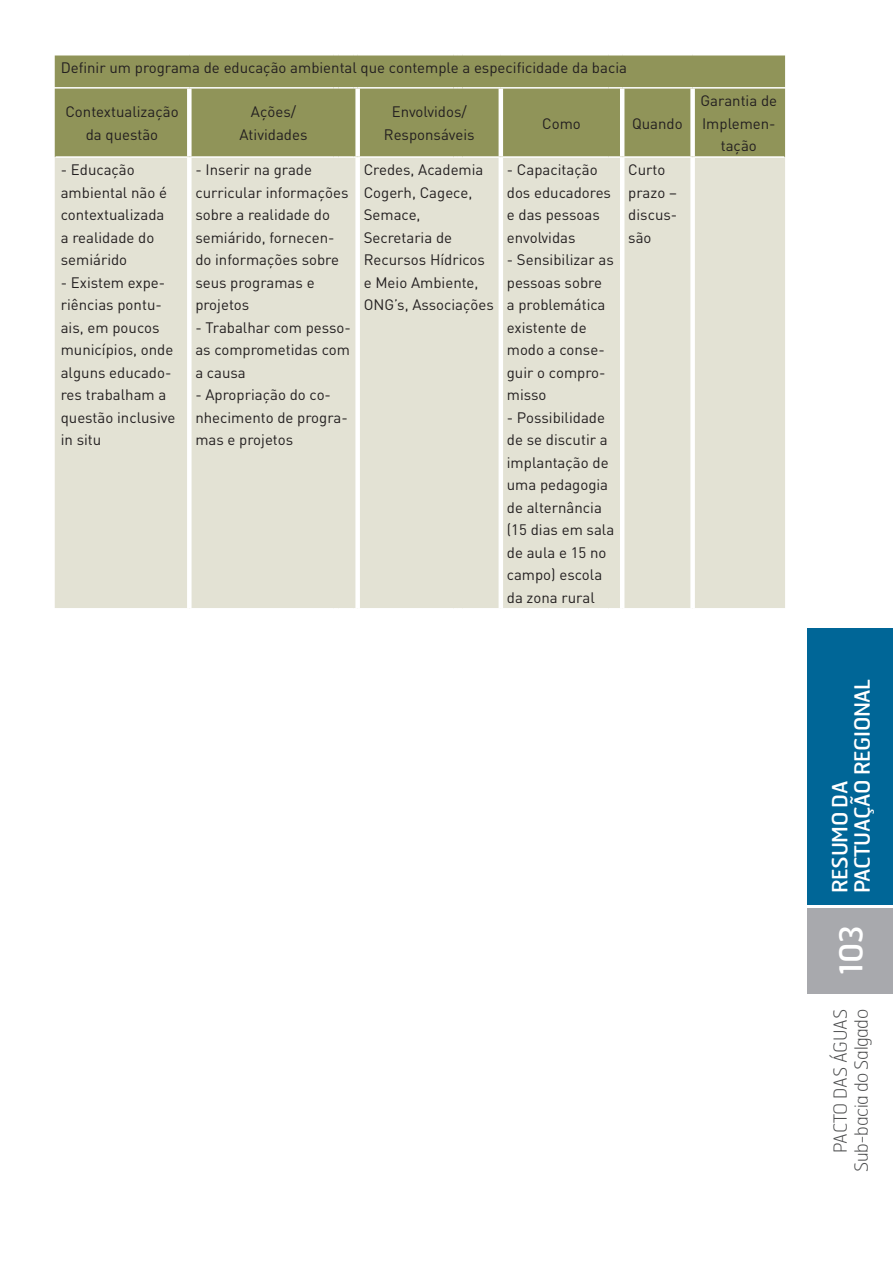
<style>
.page{position:relative;width:893px;height:1263px;background:#fff}
.page>*{position:absolute;margin:0;border:0;box-sizing:border-box;transform-origin:0 0}
.t1{font:21px/22.5px "Hermes";letter-spacing:-.02em;color:#fff}
.t2{font:100 18px/21px "Hermes";letter-spacing:-.02em;color:#4b4c4d}
.t3{font:15px/22.5px "DIN";color:#231f20}
</style>
<div class="page">
<div style="left:55px;top:55px;width:730px;height:102px;background:#909459"></div>
<div style="left:55px;top:157px;width:730px;height:451px;background:#e3e2d4"></div>
<div style="left:187px;top:89px;width:5px;height:67px;background:#fff"></div>
<div style="left:355px;top:89px;width:5px;height:67px;background:#fff"></div>
<hr style="left:499px;top:89px;width:4px;height:67px;background:#fff">
<hr style="left:620px;top:89px;width:4px;height:67px;background:#fff">
<div style="left:690px;top:89px;width:5px;height:67px;background:#fff"></div>
<div style="left:187px;top:158px;width:5px;height:450px;background:#fff"></div>
<div style="left:355px;top:158px;width:5px;height:450px;background:#fff"></div>
<hr style="left:499px;top:158px;width:4px;height:450px;background:#fff">
<hr style="left:620px;top:158px;width:4px;height:450px;background:#fff">
<div style="left:690px;top:158px;width:5px;height:450px;background:#fff"></div>
<hr style="left:56px;top:156px;width:133px;height:2px;background:#fff">
<hr style="left:189px;top:156px;width:145px;height:2px;background:#fff">
<svg style="left:334px;top:156px;width:24px;height:2px"></svg>
<hr style="left:358px;top:156px;width:95px;height:2px;background:#fff">
<svg style="left:453px;top:156px;width:9px;height:2px"></svg>
<hr style="left:462px;top:156px;width:39px;height:2px;background:#fff">
<hr style="left:501px;top:156px;width:108px;height:2px;background:#fff">
<svg style="left:609px;top:156px;width:13px;height:2px"></svg>
<hr style="left:622px;top:156px;width:71px;height:2px;background:#fff">
<hr style="left:693px;top:156px;width:91px;height:2px;background:#fff">
<hr style="left:54px;top:87px;width:135px;height:2px;background:#fff">
<hr style="left:189px;top:87px;width:145px;height:2px;background:#fff">
<svg style="left:334px;top:87px;width:24px;height:2px"></svg>
<hr style="left:358px;top:87px;width:95px;height:2px;background:#fff">
<svg style="left:453px;top:87px;width:9px;height:2px"></svg>
<hr style="left:462px;top:87px;width:39px;height:2px;background:#fff">
<hr style="left:501px;top:87px;width:108px;height:2px;background:#fff">
<svg style="left:609px;top:87px;width:13px;height:2px"></svg>
<hr style="left:622px;top:87px;width:71px;height:2px;background:#fff">
<hr style="left:693px;top:87px;width:93px;height:2px;background:#fff">
<div style="left:807px;top:628px;width:86px;height:277px;background:#006697"></div>
<div style="left:807px;top:908px;width:86px;height:85px;background:#a8a9ad"></div>
<p class="t3" style="left:61px;top:56px;width:568px">Definir um programa de educação ambiental que contemple a especificidade da bacia</p>
<p class="t3" style="left:65px;top:100px;width:115px;text-align:center">Contextualização da questão</p>
<p class="t3" style="left:239px;top:100px;width:70px;text-align:center">Ações/<br>Atividades</p>
<p class="t3" style="left:384px;top:100px;width:92px;text-align:center">Envolvidos/<br>Responsáveis</p>
<p class="t3" style="left:542px;top:112px;width:40px">Como</p>
<p class="t3" style="left:632px;top:112px;width:52px">Quando</p>
<p class="t3" style="left:61px;top:158px;width:108px">- Educação ambiental não é contextualizada a realidade do semiárido</p>
<p class="t3" style="left:61px;top:271px;width:116px">- Existem expe&shy;riências pontu&shy;ais, em poucos municípios, onde alguns educado&shy;res trabalham a questão inclusive in situ</p>
<p class="t3" style="left:195px;top:158px;width:155px">- Inserir na grade curricular informações sobre a realidade do semiárido, fornecen&shy;do informações sobre seus programas e projetos</p>
<p class="t3" style="left:195px;top:316px;width:157px;text-align:justify">- Trabalhar com pesso&shy;as comprometidas com a causa</p>
<p class="t3" style="left:195px;top:383px;width:154px">- Apropriação do co&shy;nhecimento de progra&shy;mas e projetos</p>
<p class="t3" style="left:364px;top:158px;width:132px">Credes, Academia<br>Cogerh, Cagece,<br>Semace,<br>Secretaria de<br>Recursos Hídricos e Meio Ambiente,<br>ONG’s, Associações</p>
<p class="t3" style="left:507px;top:158px;width:106px">- Capacitação dos educadores e das pessoas envolvidas</p>
<p class="t3" style="left:507px;top:248px;width:108px">- Sensibilizar as pessoas sobre<br>a problemática existente de modo a conse&shy;guir o compro&shy;misso</p>
<p class="t3" style="left:507px;top:406px;width:109px">- Possibilidade de se discutir a implantação de uma pedagogia de alternância (15 dias em sala de aula e 15 no campo) escola da zona rural</p>
<p class="t3" style="left:628px;top:158px;width:51px">Curto prazo – discus&shy;são</p>
<p class="t3" style="left:700px;top:89px;width:78px;text-align:center">Garantia de<br>Implemen&shy;tação</p>
<h1 class="t1" style="left:828px;top:893px;width:216px;rotate:-90deg">RESUMO DA<br>PACTUAÇÃO REGIONAL</h1>
<p class="t2" style="left:829px;top:1172px;width:248px;text-indent:20px;rotate:-90deg">PACTO DAS ÁGUAS<br>Sub-bacia do Salgado <sup>103</sup></p>
</div>
